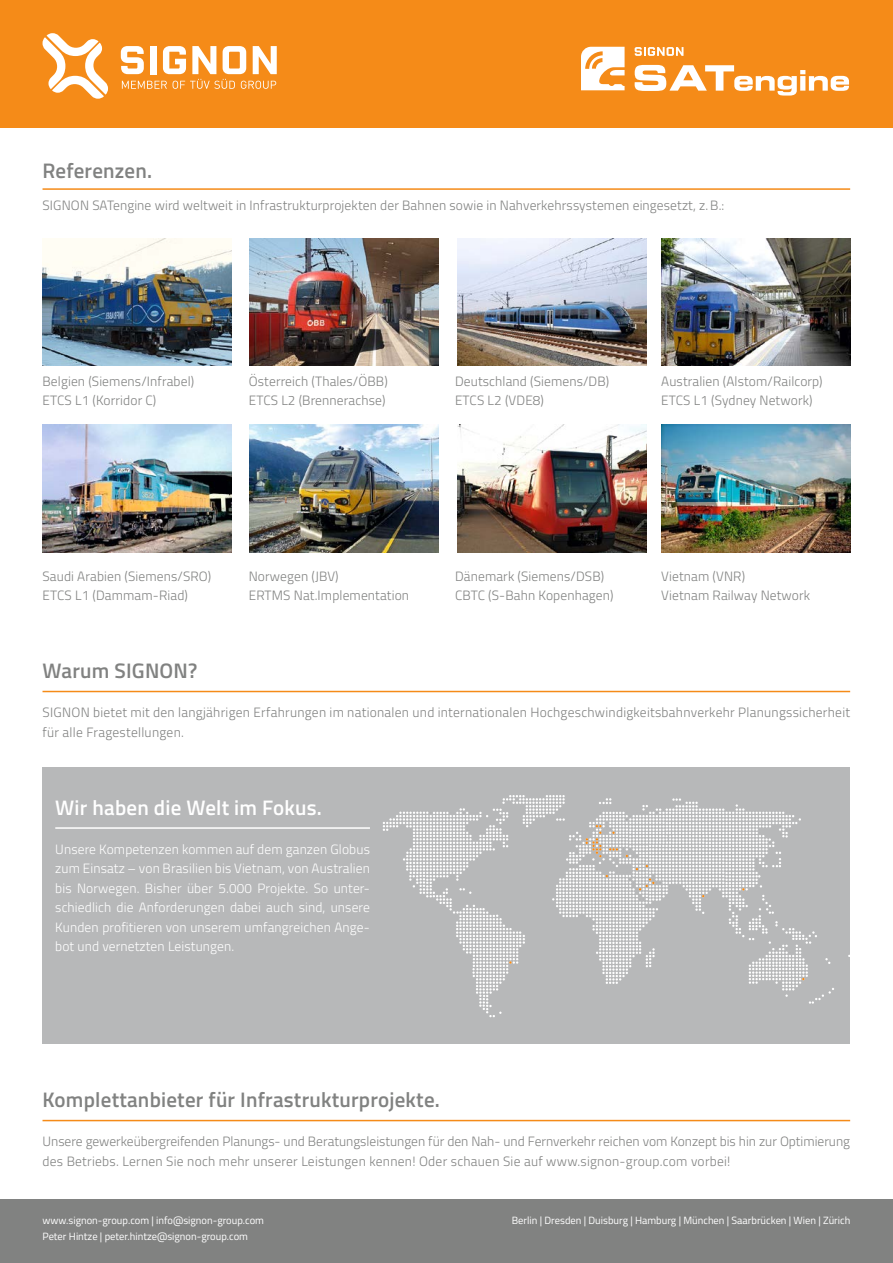
<style>
.page{position:relative;width:893px;height:1263px;background:#fff}
.page>*{position:absolute;margin:0;border:0;box-sizing:border-box;transform-origin:0 0}
.t1{font:600 21px "Titillium Web";letter-spacing:.01em;color:#818281}
.t2{font:600 21px "Titillium Web";letter-spacing:.01em;color:#fff}
.t3{font:300 13.5px/19.5px "Titillium Web";letter-spacing:.01em;color:#818281}
.t4{font:300 13.5px/19.5px "Titillium Web";letter-spacing:.01em;color:#fff;text-align:justify}
.t5{font:10.5px "Titillium Web";color:#fff}
</style>
<div class="page">
<hr style="left:43px;top:188px;width:807px;height:2px;background:#f58b18">
<hr style="left:43px;top:691px;width:807px;height:1px;background:#f58b18">
<hr style="left:43px;top:1120px;width:807px;height:1px;background:#f58b18">
<div style="left:43px;top:767px;width:807px;height:277px;background:#b7b8b9"></div>
<hr style="left:55px;top:827px;width:315px;height:2px;background:#fff">
<svg style="left:383px;top:795px;width:451px;height:222px"></svg>
<img style="left:43px;top:238px;width:189px;height:128px">
<img style="left:43px;top:425px;width:189px;height:127px">
<img style="left:250px;top:238px;width:189px;height:128px">
<img style="left:250px;top:424px;width:189px;height:128px">
<img style="left:457px;top:238px;width:189px;height:128px">
<img style="left:457px;top:425px;width:189px;height:127px">
<img style="left:661px;top:238px;width:189px;height:128px">
<img style="left:661px;top:425px;width:189px;height:127px">
<div style="left:0;top:0;width:893px;height:128px;background:#f58b18"></div>
<svg style="left:635px;top:65px;width:214px;height:31px"></svg>
<svg style="left:635px;top:47px;width:48px;height:9px"></svg>
<svg style="left:581px;top:47px;width:44px;height:43px"></svg>
<svg style="left:43px;top:33px;width:65px;height:66px"></svg>
<svg style="left:121px;top:46px;width:156px;height:43px"></svg>
<div style="left:0;top:1199px;width:893px;height:64px;background:#818281"></div>
<h1 class="t1" style="left:43px;top:155px;width:111px">Referenzen.</h1>
<p class="t3" style="left:43px;top:195px;width:683px">SIGNON SATengine wird weltweit in Infrastrukturprojekten der Bahnen sowie in Nahverkehrssystemen eingesetzt, z.B.:</p>
<p class="t3" style="left:43px;top:370px;width:153px">Belgien (Siemens/Infrabel)<br>ETCS L1 (Korridor C)</p>
<p class="t3" style="left:249px;top:370px;width:141px">Österreich (Thales/ÖBB)<br>ETCS L2 (Brennerachse)</p>
<p class="t3" style="left:455px;top:370px;width:156px">Deutschland (Siemens/DB)<br>ETCS L2 (VDE8)</p>
<p class="t3" style="left:661px;top:370px;width:163px">Australien (Alstom/Railcorp)<br>ETCS L1 (Sydney Network)</p>
<p class="t3" style="left:43px;top:565px;width:170px">Saudi Arabien (Siemens/SRO)<br>ETCS L1 (Dammam-Riad)</p>
<p class="t3" style="left:249px;top:565px;width:162px">Norwegen (JBV)<br>ERTMS Nat.Implementation</p>
<p class="t3" style="left:455px;top:565px;width:160px">Dänemark (Siemens/DSB)<br>CBTC (S-Bahn Kopenhagen)</p>
<p class="t3" style="left:661px;top:565px;width:150px">Vietnam (VNR)<br>Vietnam Railway Network</p>
<h1 class="t1" style="left:43px;top:655px;width:156px">Warum SIGNON?</h1>
<p class="t3" style="left:43px;top:702px;width:809px">SIGNON bietet mit den langjährigen Erfahrungen im nationalen und internationalen Hochgeschwindigkeitsbahnverkehr Planungssicherheit für alle Fragestellungen.</p>
<h1 class="t2" style="left:55px;top:791px;width:268px">Wir haben die Welt im Fokus.</h1>
<p class="t4" style="left:55px;top:838px;width:316px">Unsere Kompetenzen kommen auf dem ganzen Globus zum Einsatz – von Brasilien bis Vietnam, von Australien bis Norwegen. Bisher über 5.000 Projekte. So unter&shy;schiedlich die Anforderungen dabei auch sind, unsere Kunden profitieren von unserem umfangreichen Ange&shy;bot und vernetzten Leistungen.</p>
<h1 class="t1" style="left:43px;top:1084px;width:399px">Komplettanbieter für Infrastrukturprojekte.</h1>
<p class="t3" style="left:43px;top:1131px;width:809px">Unsere gewerkeübergreifenden Planungs- und Beratungsleistungen für den Nah- und Fernverkehr reichen vom Konzept bis hin zur Optimierung des Betriebs. Lernen Sie noch mehr unserer Leistungen kennen! Oder schauen Sie auf www.signon-group.com vorbei!</p>
<p class="t5" style="left:43px;top:1212px;width:223px">www.signon-group.com | info@signon-group.com</p>
<p class="t5" style="left:512px;top:1212px;width:340px">Berlin | Dresden | Duisburg | Hamburg | München | Saarbrücken | Wien | Zürich</p>
<p class="t5" style="left:43px;top:1229px;width:207px">Peter Hintze | peter.hintze@signon-group.com</p>
</div>
